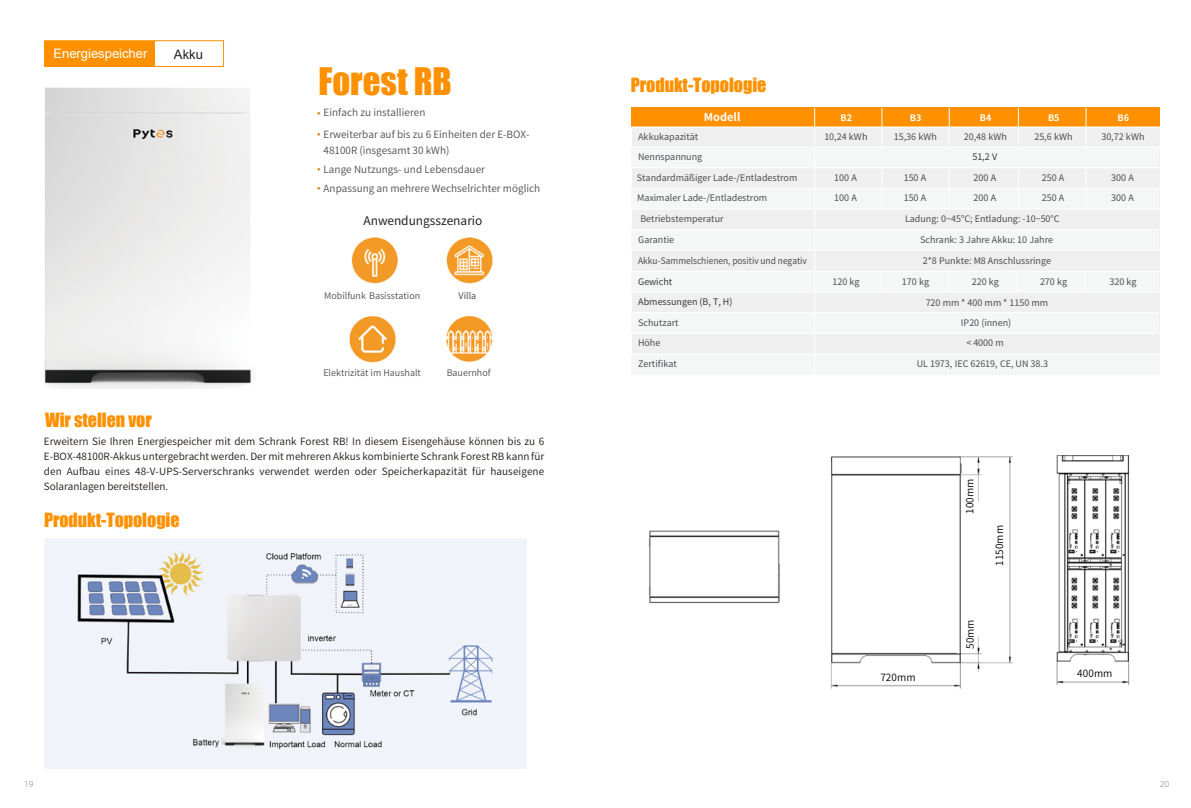
<style>
.page{position:relative;width:1191px;height:808px;background:#fff}
.page>*{position:absolute;margin:0;border:0;box-sizing:border-box;transform-origin:0 0}
.t1{font:34.9px "Impact";color:#ff9100}
.t2{font:18px "Impact";letter-spacing:-.005em;color:#ff9100}
.t3{font:13.1px "Arial";letter-spacing:-.005em;color:#fff}
.t4{font:13.1px "Arial";color:#232323}
.t5{font:12px "Source Han Sans CN";letter-spacing:-.005em;color:#232323}
.t6{font:700 11px "Source Han Sans CN";color:#fff}
.t7{font:10.2px "Arial";color:#e17e19}
.t8{font:10px/15px "Source Han Sans CN";color:#201613;text-align:justify}
.t9{font:10px/15.9px "Source Han Sans CN";color:#4c4d50}
.t10{font:10px "Source Han Sans CN";letter-spacing:.01em;color:#000}
.t11{font:9px "Source Han Sans CN";letter-spacing:-.005em;color:#4c4d50}
.t12{font:9px "Source Han Sans CN";color:#4c4d50}
.t13{font:9px "Source Han Sans CN";letter-spacing:-.005em;color:#4c4d50;scale:.93 1}
.t14{font:9px "Source Han Sans CN";letter-spacing:-.005em;color:#39393a}
.t15{font:700 9px "Source Han Sans CN";letter-spacing:.005em;color:#fff}
.t16{font:9px "Source Han Sans CN";color:#39393a}
.t17{font:8.5px "Alibaba Pu Hui Ti L";color:#727171}
.s1{font-family:"Arial";font-size:10.2px;color:#e17e19}
</style>
<div class="page">
<img style="left:45px;top:539px;width:481px;height:230px">
<img style="left:44px;top:87px;width:208px;height:301px">
<div style="left:44px;top:40px;width:180px;height:27px;border:1px solid #ff9100"></div>
<div style="left:45px;top:41px;width:110px;height:26px;background:#ff9100"></div>
<img style="left:446px;top:237px;width:47px;height:47px">
<img style="left:349px;top:315px;width:144px;height:48px">
<img style="left:649px;top:455px;width:481px;height:234px">
<div style="left:632px;top:125px;width:527px;height:249px;background:#efefef"></div>
<div style="left:631px;top:147px;width:527px;height:21px;background:#f5f6f6"></div>
<div style="left:631px;top:188px;width:527px;height:21px;background:#f5f6f6"></div>
<div style="left:631px;top:229px;width:527px;height:21px;background:#f5f6f6"></div>
<div style="left:631px;top:272px;width:527px;height:20px;background:#f5f6f6"></div>
<div style="left:631px;top:313px;width:527px;height:20px;background:#f5f6f6"></div>
<div style="left:631px;top:354px;width:528px;height:21px;background:#f5f6f6"></div>
<div style="left:631px;top:108px;width:181px;height:19px;background:#ff9100"></div>
<div style="left:812px;top:108px;width:68px;height:19px;background:#ff9100"></div>
<div style="left:880px;top:108px;width:70px;height:19px;background:#ff9100"></div>
<div style="left:950px;top:108px;width:70px;height:19px;background:#ff9100"></div>
<div style="left:1020px;top:108px;width:67px;height:19px;background:#ff9100"></div>
<div style="left:1087px;top:108px;width:72px;height:19px;background:#ff9100"></div>
<hr style="left:631px;top:147px;width:536px;height:1px;background:#fff">
<hr style="left:631px;top:167px;width:536px;height:1px;background:#fff">
<hr style="left:630px;top:188px;width:536px;height:1px;background:#fff">
<hr style="left:628px;top:208px;width:535px;height:1px;background:#fff">
<hr style="left:623px;top:229px;width:536px;height:1px;background:#fff">
<hr style="left:631px;top:250px;width:536px;height:1px;background:#fff">
<hr style="left:630px;top:271px;width:535px;height:1px;background:#fff">
<hr style="left:814px;top:108px;width:1px;height:268px;background:#fff">
<hr style="left:881px;top:108px;width:1px;height:39px;background:#fff">
<hr style="left:881px;top:168px;width:1px;height:41px;background:#fff">
<hr style="left:949px;top:108px;width:1px;height:39px;background:#fff">
<hr style="left:948px;top:168px;width:1px;height:41px;background:#fff">
<hr style="left:1018px;top:108px;width:1px;height:38px;background:#fff">
<hr style="left:1018px;top:168px;width:1px;height:40px;background:#fff">
<hr style="left:1085px;top:108px;width:1px;height:39px;background:#fff">
<hr style="left:1085px;top:168px;width:1px;height:41px;background:#fff">
<hr style="left:624px;top:291px;width:536px;height:1px;background:#fff">
<hr style="left:623px;top:312px;width:535px;height:1px;background:#fff">
<hr style="left:631px;top:333px;width:536px;height:1px;background:#fff">
<hr style="left:629px;top:353px;width:535px;height:1px;background:#fff">
<hr style="left:631px;top:126px;width:536px;height:1px;background:#fff">
<div style="left:872px;top:665px;width:47px;height:19px;background:#fff"></div>
<div style="left:962px;top:632px;width:14px;height:19px;background:#fff"></div>
<div style="left:994px;top:534px;width:14px;height:35px;background:#fff"></div>
<div style="left:962px;top:477px;width:14px;height:34px;background:#fff"></div>
<div style="left:1068px;top:662px;width:48px;height:18px;background:#fff"></div>
<img style="left:351px;top:237px;width:47px;height:47px">
<h3 class="t3" style="left:53px;top:44px;width:95px">Energiespeicher</h3>
<h3 class="t4" style="left:174px;top:45px;width:31px">Akku</h3>
<h2 class="t2" style="left:45px;top:406px;width:108px">Wir stellen vor</h2>
<h1 class="t1" style="left:318px;top:54px;width:135px">Forest RB</h1>
<p class="t9" style="left:323px;top:105px;width:103px">Einfach zu installieren</p>
<p class="t7" style="left:317px;top:107px;width:5px">•</p>
<p class="t9" style="left:323px;top:127px;width:207px;text-indent:-6px"><span class="s1">•</span> Erweiterbar auf bis zu 6 Einheiten der E-BOX-<br>48100R (insgesamt 30 kWh)</p>
<p class="t9" style="left:317px;top:162px;width:169px"><span class="s1">•</span> Lange Nutzungs- und Lebensdauer</p>
<p class="t9" style="left:317px;top:181px;width:224px"><span class="s1">•</span> Anpassung an mehrere Wechselrichter möglich</p>
<h3 class="t5" style="left:363px;top:213px;width:120px">Anwendungsszenario</h3>
<p class="t12" style="left:324px;top:290px;width:97px">Mobilfunk Basisstation</p>
<p class="t16" style="left:458px;top:290px;width:19px">Villa</p>
<p class="t12" style="left:323px;top:368px;width:99px">Elektrizität im Haushalt</p>
<p class="t12" style="left:447px;top:368px;width:45px">Bauernhof</p>
<p class="t8" style="left:44px;top:434px;width:502px">Erweitern Sie Ihren Energiespeicher mit dem Schrank Forest RB! In diesem Eisengehäuse können bis zu 6<br>E-BOX-48100R-Akkus untergebracht werden. Der mit mehreren Akkus kombinierte Schrank Forest RB kann für den Aufbau eines 48-V-UPS-Serverschranks verwendet werden oder Speicherkapazität für hauseigene Solaranlagen bereitstellen.</p>
<h2 class="t2" style="left:44px;top:506px;width:137px">Produkt-Topologie</h2>
<h2 class="t2" style="left:631px;top:71px;width:137px">Produkt-Topologie</h2>
<p class="t6" style="left:704px;top:111px;width:38px">Modell</p>
<p class="t15" style="left:840px;top:112px;width:13px">B2</p>
<p class="t15" style="left:910px;top:112px;width:13px">B3</p>
<p class="t15" style="left:980px;top:112px;width:13px">B4</p>
<p class="t15" style="left:1048px;top:112px;width:13px">B5</p>
<p class="t15" style="left:1117px;top:112px;width:13px">B6</p>
<p class="t11" style="left:638px;top:131px;width:62px">Akkukapazität</p>
<p class="t11" style="left:824px;top:131px;width:45px">10,24 kWh</p>
<p class="t11" style="left:893px;top:131px;width:45px">15,36 kWh</p>
<p class="t11" style="left:963px;top:131px;width:45px">20,48 kWh</p>
<p class="t11" style="left:1034px;top:131px;width:40px">25,6 kWh</p>
<p class="t11" style="left:1101px;top:131px;width:45px">30,72 kWh</p>
<p class="t11" style="left:638px;top:151px;width:66px">Nennspannung</p>
<p class="t14" style="left:972px;top:151px;width:26px">51,2 V</p>
<p class="t11" style="left:834px;top:173px;width:24px">100 A</p>
<p class="t11" style="left:903px;top:173px;width:24px">150 A</p>
<p class="t11" style="left:973px;top:173px;width:24px">200 A</p>
<p class="t11" style="left:1041px;top:173px;width:24px">250 A</p>
<p class="t11" style="left:1111px;top:173px;width:24px">300 A</p>
<p class="t11" style="left:834px;top:193px;width:24px">100 A</p>
<p class="t11" style="left:903px;top:193px;width:24px">150 A</p>
<p class="t11" style="left:973px;top:193px;width:24px">200 A</p>
<p class="t11" style="left:1041px;top:193px;width:24px">250 A</p>
<p class="t11" style="left:1111px;top:193px;width:24px">300 A</p>
<p class="t11" style="left:905px;top:214px;width:156px">Ladung: 0~45°C; Entladung: -10~50°C</p>
<p class="t11" style="left:638px;top:235px;width:38px">Garantie</p>
<p class="t11" style="left:920px;top:235px;width:135px">Schrank: 3 Jahre Akku: 10 Jahre</p>
<p class="t13" style="left:638px;top:256px;width:183px">Akku-Sammelschienen, positiv und negativ</p>
<p class="t11" style="left:922px;top:256px;width:130px">2*8 Punkte: M8 Anschlussringe</p>
<p class="t14" style="left:638px;top:276px;width:36px">Gewicht</p>
<p class="t11" style="left:832px;top:276px;width:29px">120 kg</p>
<p class="t11" style="left:902px;top:276px;width:29px">170 kg</p>
<p class="t11" style="left:972px;top:276px;width:29px">220 kg</p>
<p class="t11" style="left:1040px;top:276px;width:29px">270 kg</p>
<p class="t11" style="left:1109px;top:276px;width:29px">320 kg</p>
<p class="t14" style="left:638px;top:296px;width:96px">Abmessungen (B, T, H)</p>
<p class="t11" style="left:925px;top:297px;width:124px">720 mm * 400 mm * 1150 mm</p>
<p class="t11" style="left:638px;top:318px;width:42px">Schutzart</p>
<p class="t11" style="left:961px;top:318px;width:52px">IP20 (innen)</p>
<p class="t11" style="left:638px;top:338px;width:24px">Höhe</p>
<p class="t11" style="left:966px;top:338px;width:39px">&lt; 4000 m</p>
<p class="t11" style="left:638px;top:358px;width:40px">Zertifikat</p>
<p class="t11" style="left:916px;top:358px;width:133px">UL 1973, IEC 62619, CE, UN 38.3</p>
<p class="t11" style="left:637px;top:173px;width:162px">Standardmäßiger Lade-/Entladestrom</p>
<p class="t11" style="left:637px;top:193px;width:131px">Maximaler Lade-/Entladestrom</p>
<p class="t11" style="left:640px;top:214px;width:85px">Betriebstemperatur</p>
<p class="t10" style="left:880px;top:671px;width:37px">720mm</p>
<p class="t10" style="left:964px;top:514px;width:37px;rotate:-90deg">100mm</p>
<p class="t10" style="left:993px;top:566px;width:42px;rotate:-90deg">1150mm</p>
<p class="t10" style="left:964px;top:649px;width:31px;rotate:-90deg">50mm</p>
<p class="t10" style="left:1077px;top:668px;width:37px">400mm</p>
<p class="t17" style="left:24px;top:777px;width:11px">19</p>
<p class="t17" style="left:1159px;top:777px;width:11px">20</p>
</div>
